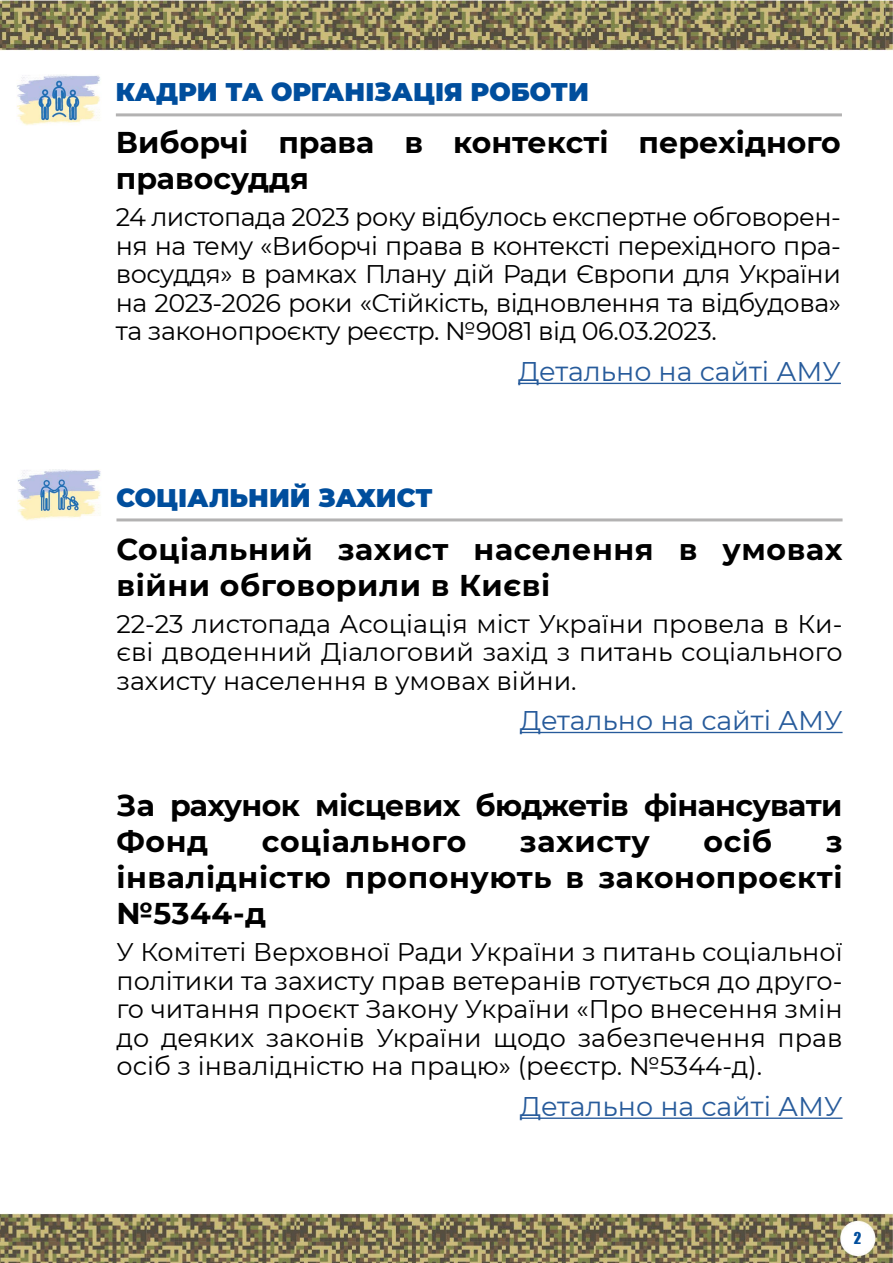
<style>
.page{position:relative;width:893px;height:1263px;background:#fff}
.page>*{position:absolute;margin:0;border:0;box-sizing:border-box;transform-origin:0 0}
.t1{font:700 30px/36px "Montserrat";letter-spacing:.02em;color:#000}
.t2{font:700 30px/36px "Montserrat";color:#000}
.t3{font:700 30px/36px "Montserrat";letter-spacing:-.02em;color:#000}
.t4{font:27px "Montserrat";color:#275b9b}
.t5{font:25.5px/28.5px "Montserrat";color:#000;text-align:justify}
.t6{font:900 25.5px "Montserrat";color:#004e9d}
.t7{font:15px "Impact";color:#004e9d}
</style>
<div class="page">
<img style="left:0;top:0;width:893px;height:50px">
<img style="left:0;top:1213px;width:893px;height:50px">
<img style="left:17px;top:74px;width:84px;height:51px">
<hr style="left:116px;top:113px;width:726px;height:3px;background:#b3b2b2">
<hr style="left:518px;top:383px;width:323px;height:1px;background:#275b9b">
<img style="left:17px;top:470px;width:84px;height:51px">
<hr style="left:116px;top:518px;width:726px;height:3px;background:#b3b2b2">
<hr style="left:520px;top:732px;width:322px;height:1px;background:#275b9b">
<hr style="left:520px;top:1117px;width:322px;height:2px;background:#275b9b">
<p class="t6" style="left:116px;top:73px;width:474px">КАДРИ ТА ОРГАНІЗАЦІЯ РОБОТИ</p>
<p class="t2" style="left:116px;top:123px;width:726px">Виборчі права в контексті перехідного правосуддя</p>
<p class="t5" style="left:116px;top:202px;width:726px">24 листопада 2023 року відбулось експертне обговорен&shy;ня на тему «Виборчі права в контексті перехідного пра&shy;восуддя» в рамках Плану дій Ради Європи для України на 2023-2026 роки «Стійкість, відновлення та відбудова» та законопроєкту реєстр. №9081 від 06.03.2023.</p>
<p class="t4" style="left:518px;top:353px;width:324px">Детально на сайті АМУ</p>
<p class="t6" style="left:116px;top:479px;width:318px">СОЦІАЛЬНИЙ ЗАХИСТ</p>
<p class="t1" style="left:116px;top:529px;width:728px">Соціальний захист населення в умовах війни обговорили в Києві</p>
<p class="t5" style="left:116px;top:608px;width:728px">22-23 листопада Асоціація міст України провела в Ки&shy;єві дводенний Діалоговий захід з питань соціального захисту населення в умовах війни.</p>
<p class="t4" style="left:520px;top:702px;width:324px">Детально на сайті АМУ</p>
<p class="t3" style="left:116px;top:786px;width:728px">За рахунок місцевих бюджетів фінансувати<br>Фонд</p>
<p class="t1" style="left:262px;top:822px;width:206px">соціального</p>
<p class="t1" style="left:520px;top:822px;width:131px">захисту</p>
<p class="t1" style="left:704px;top:822px;width:70px">осіб</p>
<p class="t1" style="left:116px;top:822px;width:728px;text-align:justify;text-indent:709px">з інвалідністю пропонують в законопроєкті №5344-д</p>
<p class="t5" style="left:116px;top:937px;width:728px">У Комітеті Верховної Ради України з питань соціальної політики та захисту прав ветеранів готується до друго&shy;го читання проєкт Закону України «Про внесення змін до деяких законів України щодо забезпечення прав осіб з інвалідністю на працю» (реєстр. №5344-д).</p>
<p class="t4" style="left:520px;top:1088px;width:324px">Детально на сайті АМУ</p>
<p class="t7" style="left:854px;top:1226px;width:9px">2</p>
</div>
